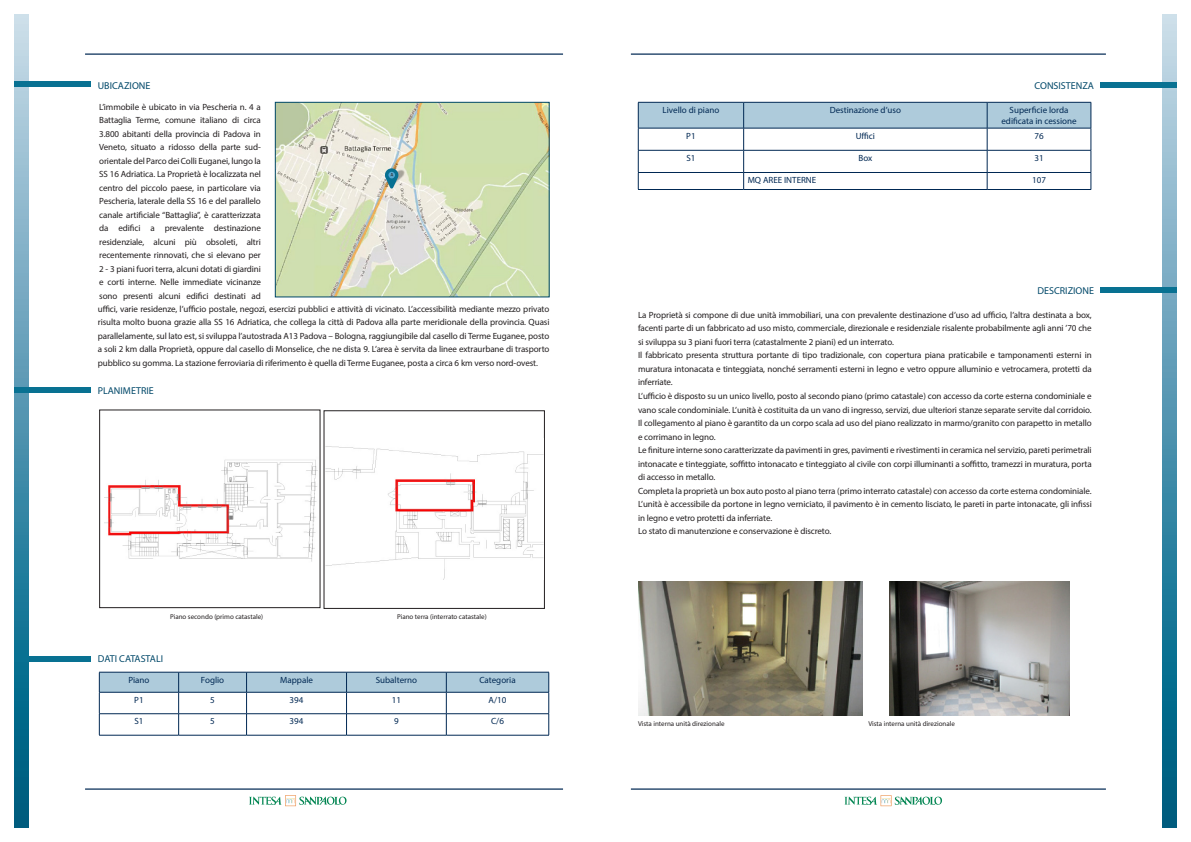
<style>
.page{position:relative;width:1191px;height:842px;background:#fff}
.page>*{position:absolute;margin:0;border:0;box-sizing:border-box;transform-origin:0 0}
.t1{font:10px "Myriad Pro";color:#004869}
.t2{font:9px/13.5px "Myriad Pro";letter-spacing:-.01em;color:#231f20;text-align:justify}
.t3{font:9px/10.8px "Myriad Pro";color:#002853;text-align:center}
.t4{font:7px "Myriad Pro";color:#231f20}
</style>
<div class="page">
<svg style="left:1162px;top:14px;width:14px;height:814px;background:#5396b0"></svg>
<svg style="left:14px;top:14px;width:14px;height:814px;background:#5396b1"></svg>
<hr style="left:85px;top:54px;width:478px;height:1px;background:#002853">
<hr style="left:631px;top:54px;width:475px;height:1px;background:#002853">
<hr style="left:85px;top:789px;width:478px;height:1px;background:#002853">
<hr style="left:631px;top:789px;width:475px;height:1px;background:#002853">
<svg style="left:249px;top:795px;width:97px;height:11px"></svg>
<svg style="left:844px;top:795px;width:98px;height:11px"></svg>
<div style="left:14px;top:81px;width:77px;height:6px;background:#087192"></div>
<div style="left:14px;top:387px;width:77px;height:6px;background:#087192"></div>
<div style="left:1100px;top:287px;width:76px;height:6px;background:#087192"></div>
<div style="left:1100px;top:82px;width:76px;height:5px;background:#087192"></div>
<div style="left:14px;top:656px;width:77px;height:6px;background:#087192"></div>
<img style="left:890px;top:581px;width:179px;height:135px">
<img style="left:638px;top:581px;width:224px;height:135px">
<hr style="left:638px;top:189px;width:105px;height:1px;background:#002853">
<hr style="left:743px;top:189px;width:244px;height:1px;background:#002853">
<hr style="left:987px;top:189px;width:104px;height:1px;background:#002853">
<svg style="left:638px;top:102px;width:453px;height:87px"></svg>
<hr style="left:743px;top:172px;width:244px;height:1px;background:#002853">
<svg style="left:99px;top:672px;width:450px;height:63px"></svg>
<hr style="left:99px;top:735px;width:80px;height:1px;background:#002853">
<hr style="left:179px;top:735px;width:67px;height:1px;background:#002853">
<hr style="left:246px;top:735px;width:100px;height:1px;background:#002853">
<hr style="left:346px;top:735px;width:100px;height:1px;background:#002853">
<hr style="left:446px;top:735px;width:103px;height:1px;background:#002853">
<img style="left:277px;top:104px;width:270px;height:191px">
<div style="left:275px;top:102px;width:274px;height:195px;border:1px solid #004869"></div>
<svg style="left:385px;top:168px;width:13px;height:21px"></svg>
<div style="left:99px;top:410px;width:221px;height:198px;border:1px solid #231f20"></div>
<img style="left:104px;top:459px;width:214px;height:103px">
<div style="left:324px;top:410px;width:221px;height:199px;border:1px solid #231f20"></div>
<img style="left:325px;top:438px;width:218px;height:141px">
<p class="t1" style="left:98px;top:79px;width:54px">UBICAZIONE</p>
<p class="t2" style="left:99px;top:100px;width:163px">L’immobile è ubicato in via Pescheria n. 4 a Battaglia Terme, comune italiano di circa 3.800 abitanti della provincia di Padova in Veneto, situato a ridosso della parte sud&shy;orientale del Parco dei Colli Euganei, lungo la SS 16 Adriatica. La Proprietà è localizzata nel centro del piccolo paese, in particolare via Pescheria, laterale della SS 16 e del parallelo canale artificiale “Battaglia”, è caratterizzata da edifici a prevalente destinazione residenziale, alcuni più obsoleti, altri recentemente rinnovati, che si elevano per 2 - 3 piani fuori terra, alcuni dotati di giardini e corti interne. Nelle immediate vicinanze sono presenti alcuni edifici destinati ad</p>
<p class="t2" style="left:98px;top:302px;width:453px">uffici, varie residenze, l’ufficio postale, negozi, esercizi pubblici e attività di vicinato. L’accessibilità mediante mezzo privato risulta molto buona grazie alla SS 16 Adriatica, che collega la città di Padova alla parte meridionale della provincia. Quasi parallelamente, sul lato est, si sviluppa l’autostrada A13 Padova – Bologna, raggiungibile dal casello di Terme Euganee, posto a soli 2 km dalla Proprietà, oppure dal casello di Monselice, che ne dista 9. L’area è servita da linee extraurbane di trasporto pubblico su gomma. La stazione ferroviaria di riferimento è quella di Terme Euganee, posta a circa 6 km verso nord-ovest.</p>
<p class="t1" style="left:98px;top:384px;width:57px">PLANIMETRIE</p>
<p class="t4" style="left:170px;top:612px;width:95px">Piano secondo (primo catastale)</p>
<p class="t1" style="left:98px;top:653px;width:67px">DATI CATASTALI</p>
<p class="t4" style="left:397px;top:612px;width:91px">Piano terra (interrato catastale)</p>
<p class="t3" style="left:128px;top:675px;width:23px">Piano</p>
<p class="t3" style="left:201px;top:675px;width:25px">Foglio</p>
<p class="t3" style="left:280px;top:675px;width:34px">Mappale</p>
<p class="t3" style="left:376px;top:675px;width:43px">Subalterno</p>
<p class="t3" style="left:479px;top:675px;width:38px">Categoria</p>
<p class="t3" style="left:134px;top:694px;width:11px">P1</p>
<p class="t3" style="left:210px;top:694px;width:6px">5</p>
<p class="t3" style="left:290px;top:694px;width:15px">394</p>
<p class="t3" style="left:392px;top:694px;width:11px">11</p>
<p class="t3" style="left:488px;top:694px;width:19px">A/10</p>
<p class="t3" style="left:134px;top:716px;width:11px">S1</p>
<p class="t3" style="left:210px;top:716px;width:6px">5</p>
<p class="t3" style="left:290px;top:716px;width:15px">394</p>
<p class="t3" style="left:394px;top:716px;width:6px">9</p>
<p class="t3" style="left:491px;top:716px;width:14px">C/6</p>
<p class="t1" style="left:1034px;top:79px;width:61px">CONSISTENZA</p>
<p class="t3" style="left:662px;top:105px;width:58px">Livello di piano</p>
<p class="t3" style="left:829px;top:105px;width:73px">Destinazione d’uso</p>
<p class="t3" style="left:1001px;top:105px;width:77px">Superficie lorda edificata in cessione</p>
<p class="t3" style="left:686px;top:130px;width:11px">P1</p>
<p class="t3" style="left:855px;top:130px;width:21px">Uffici</p>
<p class="t3" style="left:1034px;top:130px;width:11px">76</p>
<p class="t3" style="left:686px;top:152px;width:11px">S1</p>
<p class="t3" style="left:858px;top:152px;width:15px">Box</p>
<p class="t3" style="left:1034px;top:152px;width:11px">31</p>
<p class="t3" style="left:747px;top:175px;width:70px">MQ AREE INTERNE</p>
<p class="t3" style="left:1032px;top:175px;width:15px">107</p>
<p class="t1" style="left:1037px;top:284px;width:58px">DESCRIZIONE</p>
<p class="t2" style="left:638px;top:308px;width:455px">La Proprietà si compone di due unità immobiliari, una con prevalente destinazione d’uso ad ufficio, l’altra destinata a box, facenti parte di un fabbricato ad uso misto, commerciale, direzionale e residenziale risalente probabilmente agli anni ’70 che si sviluppa su 3 piani fuori terra (catastalmente 2 piani) ed un interrato.</p>
<p class="t2" style="left:638px;top:349px;width:455px">Il fabbricato presenta struttura portante di tipo tradizionale, con copertura piana praticabile e tamponamenti esterni in muratura intonacata e tinteggiata, nonché serramenti esterni in legno e vetro oppure alluminio e vetrocamera, protetti da inferriate.</p>
<p class="t2" style="left:638px;top:389px;width:455px">L’ufficio è disposto su un unico livello, posto al secondo piano (primo catastale) con accesso da corte esterna condominiale e vano scale condominiale. L’unità è costituita da un vano di ingresso, servizi, due ulteriori stanze separate servite dal corridoio.</p>
<p class="t2" style="left:638px;top:416px;width:455px">Il collegamento al piano è garantito da un corpo scala ad uso del piano realizzato in marmo/granito con parapetto in metallo e corrimano in legno.</p>
<p class="t2" style="left:638px;top:443px;width:455px">Le finiture interne sono caratterizzate da pavimenti in gres, pavimenti e rivestimenti in ceramica nel servizio, pareti perimetrali intonacate e tinteggiate, soffitto intonacato e tinteggiato al civile con corpi illuminanti a soffitto, tramezzi in muratura, porta di accesso in metallo.</p>
<p class="t2" style="left:638px;top:484px;width:455px">Completa la proprietà un box auto posto al piano terra (primo interrato catastale) con accesso da corte esterna condominiale.<br>L’unità è accessibile da portone in legno verniciato, il pavimento è in cemento lisciato, le pareti in parte intonacate, gli infissi in legno e vetro protetti da inferriate.</p>
<p class="t2" style="left:638px;top:524px;width:195px">Lo stato di manutenzione e conservazione è discreto.</p>
<p class="t4" style="left:638px;top:719px;width:88px">Vista interna unità direzionale</p>
<p class="t4" style="left:868px;top:719px;width:88px">Vista interna unità direzionale</p>
</div>
